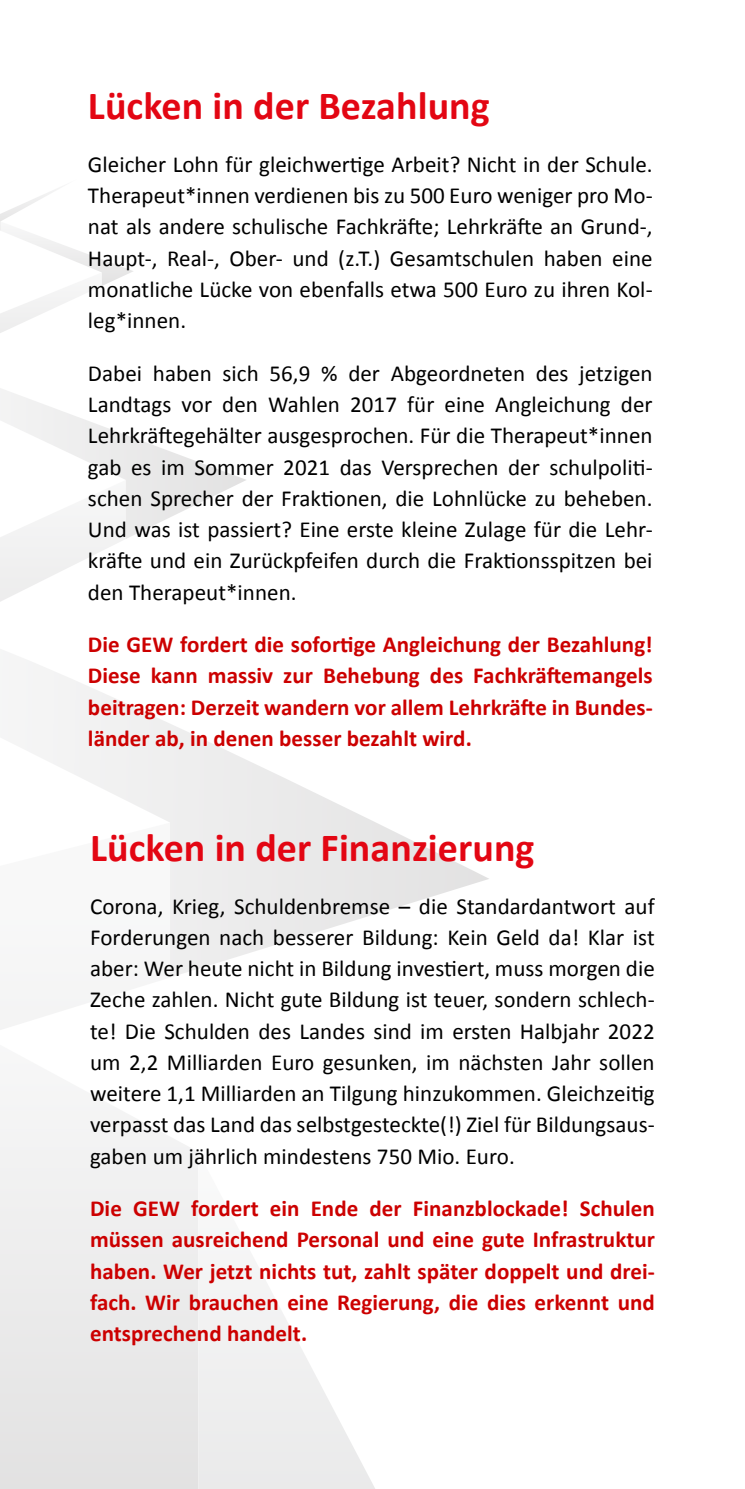
<style>
.page{position:relative;width:745px;height:1489px;background:#fff}
.page>*{position:absolute;margin:0;border:0;box-sizing:border-box;transform-origin:0 0}
.t1{font:700 40px "Calibri";color:#e30613}
.t2{font:23px/31.2px "Calibri";color:#000;text-align:justify}
.t3{font:700 23px/31.2px "Calibri";color:#c00;text-align:justify}
</style>
<div class="page">
<div style="left:170px;top:1137px;width:28px;height:351px;background:#ebeaeb"></div>
<svg style="left:198px;top:1269px;width:177px;height:219px"></svg>
<svg style="left:0;top:999px;width:170px;height:489px"></svg>
<svg style="left:25px;top:708px;width:464px;height:269px"></svg>
<svg style="left:0;top:188px;width:246px;height:520px"></svg>
<h1 class="t1" style="left:88px;top:78px;width:403px">Lücken in der Bezahlung</h1>
<p class="t2" style="left:88px;top:148px;width:566px">Gleicher Lohn für gleichwertige Arbeit? Nicht in der Schule.<br>Therapeut*innen verdienen bis zu 500 Euro weniger pro Mo&shy;nat als andere schulische Fachkräfte; Lehrkräfte an Grund-, Haupt-, Real-, Ober- und (z.T.) Gesamtschulen haben eine monatliche Lücke von ebenfalls etwa 500 Euro zu ihren Kol&shy;leg*innen.</p>
<p class="t2" style="left:88px;top:357px;width:566px">Dabei haben sich 56,9 % der Abgeordneten des jetzigen Landtags vor den Wahlen 2017 für eine Angleichung der Lehrkräftegehälter ausgesprochen. Für die Therapeut*innen gab es im Sommer 2021 das Versprechen der schulpoliti&shy;schen Sprecher der Fraktionen, die Lohnlücke zu beheben.<br>Und was ist passiert? Eine erste kleine Zulage für die Lehr&shy;kräfte und ein Zurückpfeifen durch die Fraktionsspitzen bei den Therapeut*innen.</p>
<p class="t3" style="left:88px;top:628px;width:566px">Die GEW fordert die sofortige Angleichung der Bezahlung!<br>Diese kann massiv zur Behebung des Fachkräftemangels beitragen: Derzeit wandern vor allem Lehrkräfte in Bundes&shy;länder ab, in denen besser bezahlt wird.</p>
<h1 class="t1" style="left:90px;top:819px;width:445px">Lücken in der Finanzierung</h1>
<p class="t2" style="left:90px;top:889px;width:566px">Corona, Krieg, Schuldenbremse – die Standardantwort auf Forderungen nach besserer Bildung: Kein Geld da! Klar ist aber: Wer heute nicht in Bildung investiert, muss morgen die Zeche zahlen. Nicht gute Bildung ist teuer, sondern schlech&shy;te! Die Schulden des Landes sind im ersten Halbjahr 2022 um 2,2 Milliarden Euro gesunken, im nächsten Jahr sollen weitere 1,1 Milliarden an Tilgung hinzukommen. Gleichzeitig verpasst das Land das selbstgesteckte(!) Ziel für Bildungsaus&shy;gaben um jährlich mindestens 750 Mio. Euro.</p>
<p class="t3" style="left:90px;top:1191px;width:566px">Die GEW fordert ein Ende der Finanzblockade! Schulen müssen ausreichend Personal und eine gute Infrastruktur haben. Wer jetzt nichts tut, zahlt später doppelt und drei&shy;fach. Wir brauchen eine Regierung, die dies erkennt und entsprechend handelt.</p>
</div>
